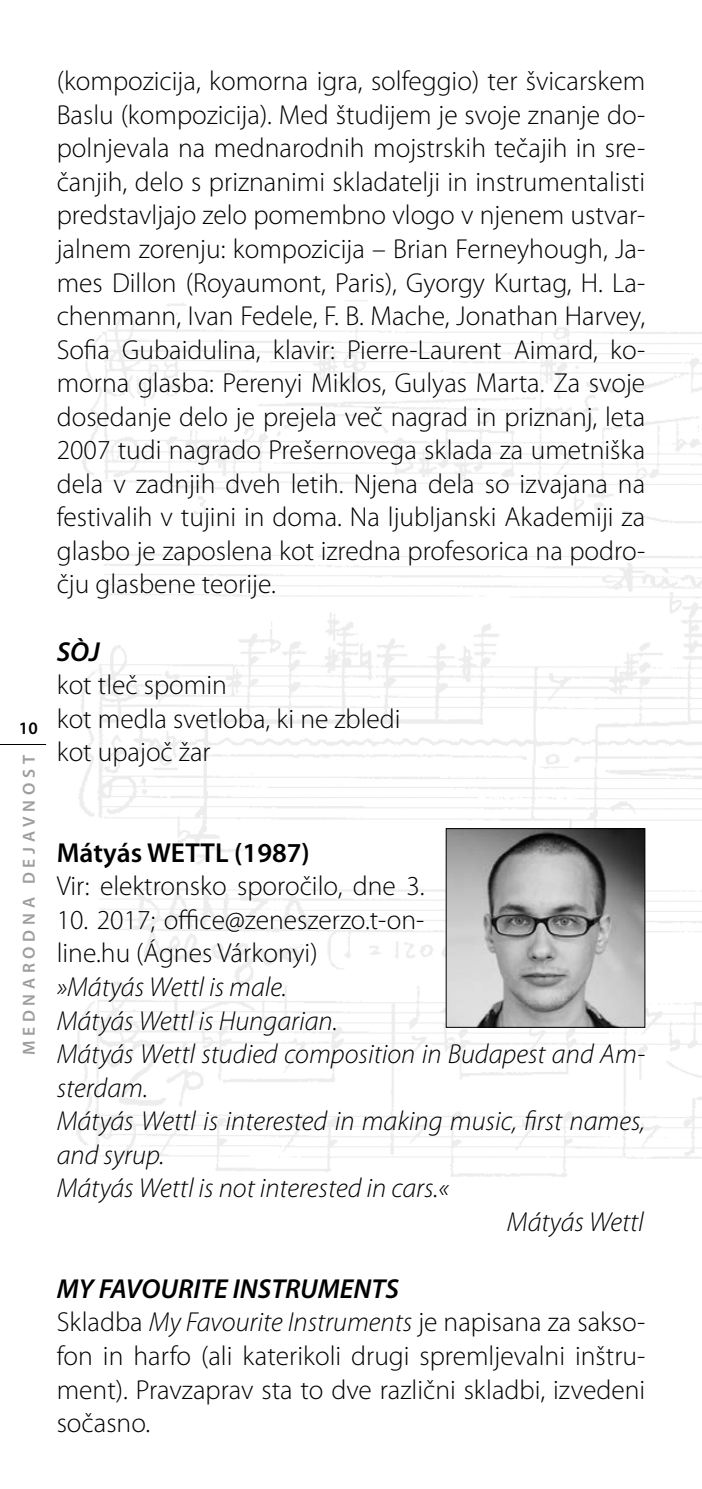
<style>
.page{position:relative;width:702px;height:1489px;background:#fff}
.page>*{position:absolute;margin:0;border:0;box-sizing:border-box;transform-origin:0 0}
.body-prvi{font:300 27.5px/33.5px "Myriad Pro";color:#000;text-align:justify}
.body-prvi-2{font:italic 300 27.5px/33.5px "Myriad Pro";color:#000}
.body-prvi-3{font:italic 600 27.5px "Myriad Pro";color:#000}
.body-prvi-4{font:600 27.5px "Myriad Pro";color:#000}
.t1{font:600 17.5px "Myriad Pro";letter-spacing:.27em;color:#9c9e9f}
.t2{font:600 17.5px "Myriad Pro";color:#000}
.s1{font-style:italic}
</style>
<div class="page">
<hr style="left:0;top:744px;width:46px;height:1px;background:#000">
<img style="left:76px;top:293px;width:626px;height:885px">
<img style="left:448px;top:830px;width:195px;height:195px">
<div style="left:446px;top:828px;width:199px;height:199px;border:1px solid #000"></div>
<p class="t2" style="left:19px;top:718px;width:20px">10</p>
<p class="t1" style="left:19px;top:1055px;width:301px;rotate:-90deg">MEDNARODNA DEJAVNOST</p>
<p class="body-prvi" style="left:57px;top:65px;width:590px">(kompozicija, komorna igra, solfeggio) ter švicarskem Baslu (kompozicija). Med študijem je svoje znanje do&shy;polnjevala na mednarodnih mojstrskih tečajih in sre&shy;čanjih, delo s priznanimi skladatelji in instrumentalisti predstavljajo zelo pomembno vlogo v njenem ustvar&shy;jalnem zorenju: kompozicija – Brian Ferneyhough, Ja&shy;mes Dillon (Royaumont, Paris), Gyorgy Kurtag, H. La&shy;chenmann, Ivan Fedele, F. B. Mache, Jonathan Harvey, Sofia Gubaidulina, klavir: Pierre-Laurent Aimard, ko&shy;morna glasba: Perenyi Miklos, Gulyas Marta. Za svoje dosedanje delo je prejela več nagrad in priznanj, leta 2007 tudi nagrado Prešernovega sklada za umetniška dela v zadnjih dveh letih. Njena dela so izvajana na festivalih v tujini in doma. Na ljubljanski Akademiji za glasbo je zaposlena kot izredna profesorica na podro&shy;čju glasbene teorije.</p>
<p class="body-prvi-3" style="left:57px;top:636px;width:44px">SÒJ</p>
<p class="body-prvi" style="left:57px;top:668px;width:172px">kot tleč spomin</p>
<p class="body-prvi" style="left:57px;top:702px;width:345px">kot medla svetloba, ki ne zbledi</p>
<p class="body-prvi" style="left:57px;top:735px;width:155px">kot upajoč žar</p>
<p class="body-prvi-4" style="left:57px;top:837px;width:254px">Mátyás WETTL (1987)</p>
<p class="body-prvi" style="left:57px;top:869px;width:369px">Vir: elektronsko sporočilo, dne 3.</p>
<p class="body-prvi" style="left:57px;top:903px;width:369px">10. 2017; office@zeneszerzo.t-on&shy;line.hu (Ágnes Várkonyi)</p>
<p class="body-prvi-2" style="left:57px;top:970px;width:231px">»Mátyás Wettl is male.</p>
<p class="body-prvi-2" style="left:57px;top:1004px;width:282px">Mátyás Wettl is Hungarian.</p>
<p class="body-prvi-2" style="left:57px;top:1037px;width:590px">Mátyás Wettl studied composition in Budapest and Am&shy;sterdam.</p>
<p class="body-prvi-2" style="left:57px;top:1104px;width:590px">Mátyás Wettl is interested in making music, first names, and syrup.</p>
<p class="body-prvi-2" style="left:57px;top:1171px;width:393px">Mátyás Wettl is not interested in cars.«</p>
<p class="body-prvi-2" style="left:507px;top:1205px;width:138px">Mátyás Wettl</p>
<p class="body-prvi-3" style="left:57px;top:1273px;width:344px">MY FAVOURITE INSTRUMENTS</p>
<p class="body-prvi" style="left:57px;top:1305px;width:590px">Skladba <span class="s1">My Favourite Instruments</span> je napisana za sakso&shy;fon in harfo (ali katerikoli drugi spremljevalni inštru&shy;ment). Pravzaprav sta to dve različni skladbi, izvedeni sočasno.</p>
</div>
